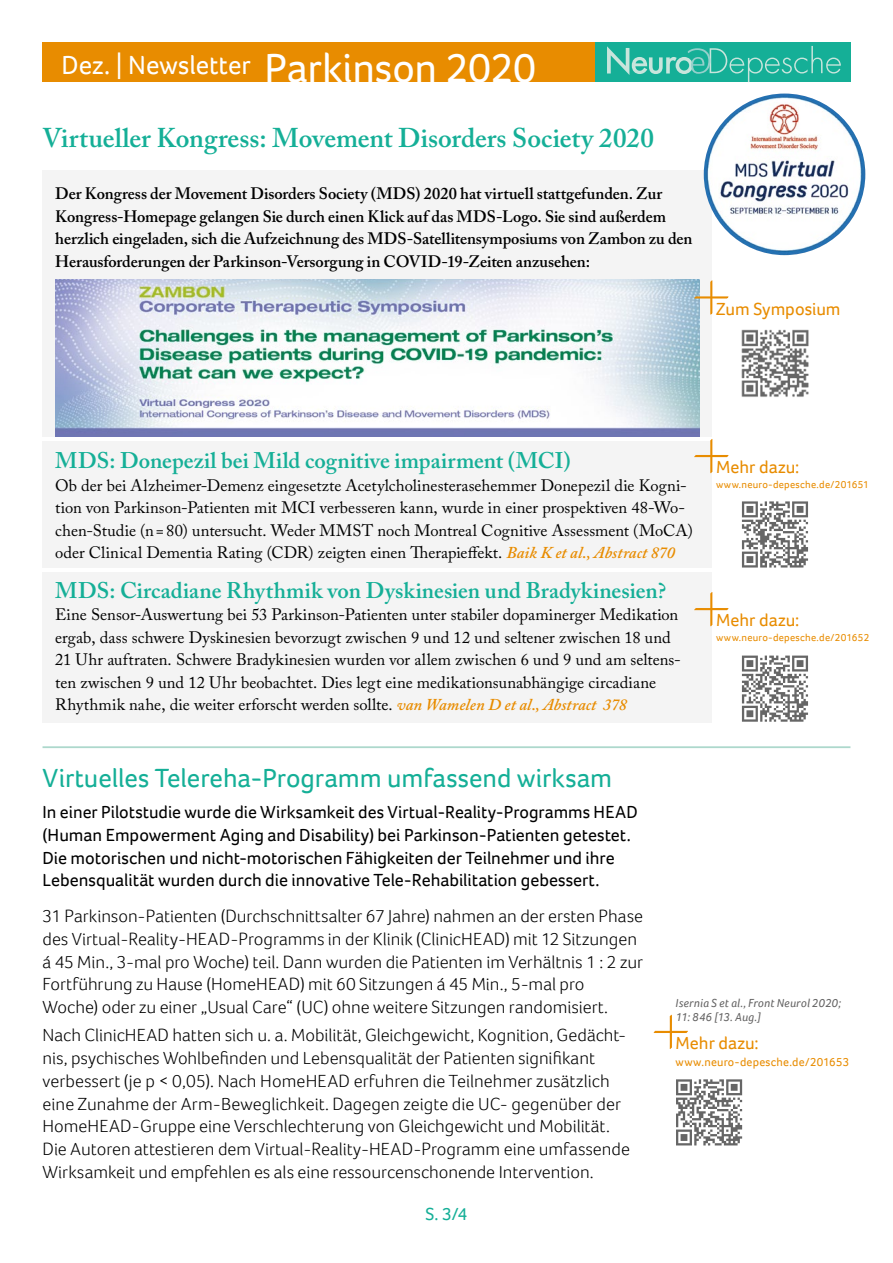
<style>
.page{position:relative;width:893px;height:1263px;background:#fff}
.page>*{position:absolute;margin:0;border:0;box-sizing:border-box;transform-origin:0 0}
.t1{font:600 27px "Adobe Caslon Pro";color:#15af97}
.t2{font:27px "Foco";letter-spacing:-.005em;color:#15af97}
.t3{font:27px "Foco";color:#fff}
.t4{font:600 22.5px "Adobe Caslon Pro";color:#15af97}
.t5{font:300 18px/22.8px "Foco";color:#000}
.t6{font:18px/22.8px "Foco";letter-spacing:-.005em;color:#000}
.t7{font:18px "Foco";color:#e88c00}
.t8{font:18px "Foco";color:#15af97}
.t9{font:16.5px/22.5px "Adobe Caslon Pro";color:#000}
.t10{font:600 16.5px/22.5px "Adobe Caslon Pro";letter-spacing:-.005em;color:#000}
.t11{font:italic 12px/13.5px "Foco";letter-spacing:.015em;color:#646363}
.t12{font:12px "Foco";letter-spacing:.015em;color:#e88c00}
.t13{font:10.5px "Foco";letter-spacing:.02em;color:#e88c00}
.s1{font-size:42px}
.s2{font-weight:600;font-style:italic;color:#e88c00}
</style>
<div class="page">
<svg style="left:653px;top:1014px;width:35px;height:35px"></svg>
<hr style="left:43px;top:746px;width:807px;height:2px;background:#add8cc">
<div style="left:595px;top:43px;width:255px;height:39px;background:#15af97"></div>
<svg style="left:607px;top:46px;width:234px;height:36px"></svg>
<div style="left:43px;top:43px;width:552px;height:39px;background:#e88c00"></div>
<svg style="left:676px;top:1079px;width:67px;height:67px"></svg>
<svg style="left:676px;top:1079px;width:66px;height:66px"></svg>
<div style="left:43px;top:170px;width:669px;height:267px;background:#f4f4f4"></div>
<div style="left:43px;top:441px;width:669px;height:127px;background:#f4f4f4"></div>
<div style="left:43px;top:572px;width:669px;height:150px;background:#f4f4f4"></div>
<img style="left:56px;top:279px;width:644px;height:158px">
<svg style="left:742px;top:655px;width:66px;height:67px"></svg>
<svg style="left:741px;top:502px;width:63px;height:66px"></svg>
<svg style="left:742px;top:501px;width:66px;height:66px"></svg>
<svg style="left:694px;top:439px;width:35px;height:34px"></svg>
<svg style="left:694px;top:592px;width:35px;height:35px"></svg>
<img style="left:704px;top:94px;width:161px;height:161px;border-radius:81px">
<img style="left:741px;top:329px;width:68px;height:68px">
<svg style="left:694px;top:280px;width:35px;height:35px"></svg>
<h1 class="t3" style="left:62px;top:47px;width:476px">Dez. | Newsletter <span class="s1">Parkinson 2020</span></h1>
<h1 class="t1" style="left:43px;top:122px;width:613px">Virtueller Kongress: Movement Disorders Society 2020</h1>
<p class="t10" style="left:55px;top:182px;width:639px">Der Kongress der Movement Disorders Society (MDS) 2020 hat virtuell stattgefunden. Zur Kongress-Homepage gelangen Sie durch einen Klick auf das MDS-Logo. Sie sind außerdem herzlich eingeladen, sich die Aufzeichnung des MDS-Satellitensymposiums von Zambon zu den Herausforderungen der Parkinson-Versorgung in COVID-19-Zeiten anzusehen:</p>
<p class="t7" style="left:716px;top:297px;width:126px">Zum Symposium</p>
<p class="t4" style="left:55px;top:447px;width:517px">MDS: Donepezil bei Mild cognitive impairment (MCI)</p>
<p class="t9" style="left:55px;top:474px;width:639px">Ob der bei Alzheimer-Demenz eingesetzte Acetylcholinesterasehemmer Donepezil die Kogni&shy;tion von Parkinson-Patienten mit MCI verbesseren kann, wurde in einer prospektiven 48-Wo&shy;chen-Studie (n=80) untersucht. Weder MMST noch Montreal Cognitive Assessment (MoCA) oder Clinical Dementia Rating (CDR) zeigten einen Therapieffekt. <span class="s2">Baik K et al., Abstract 870</span></p>
<p class="t4" style="left:55px;top:577px;width:612px">MDS: Circadiane Rhythmik von Dyskinesien und Bradykinesien?</p>
<p class="t9" style="left:55px;top:603px;width:627px">Eine Sensor-Auswertung bei 53 Parkinson-Patienten unter stabiler dopaminerger Medikation ergab, dass schwere Dyskinesien bevorzugt zwischen 9 und 12 und seltener zwischen 18 und 21 Uhr auftraten. Schwere Bradykinesien wurden vor allem zwischen 6 und 9 und am seltens&shy;ten zwischen 9 und 12 Uhr beobachtet. Dies legt eine medikationsunabhängige circadiane Rhythmik nahe, die weiter erforscht werden sollte. <span class="s2">van Wamelen D et al., Abstract 378</span></p>
<p class="t7" style="left:716px;top:455px;width:85px">Mehr dazu:</p>
<p class="t13" style="left:716px;top:478px;width:154px">www.neuro-depesche.de/201651</p>
<p class="t7" style="left:716px;top:608px;width:85px">Mehr dazu:</p>
<p class="t13" style="left:716px;top:631px;width:155px">www.neuro-depesche.de/201652</p>
<h1 class="t2" style="left:43px;top:760px;width:571px">Virtuelles Telereha-Programm umfassend wirksam</h1>
<p class="t6" style="left:43px;top:800px;width:597px">In einer Pilotstudie wurde die Wirksamkeit des Virtual-Reality-Programms HEAD (Human Empowerment Aging and Disability) bei Parkinson-Patienten getestet.<br>Die motorischen und nicht-motorischen Fähigkeiten der Teilnehmer und ihre Lebensqualität wurden durch die innovative Tele-Rehabilitation gebessert.</p>
<p class="t5" style="left:43px;top:904px;width:602px">31 Parkinson-Patienten (Durchschnittsalter 67 Jahre) nahmen an der ersten Phase des Virtual-Reality-HEAD-Programms in der Klinik (ClinicHEAD) mit 12 Sitzungen á 45 Min., 3-mal pro Woche) teil. Dann wurden die Patienten im Verhältnis 1 : 2 zur Fortführung zu Hause (HomeHEAD) mit 60 Sitzungen á 45 Min., 5-mal pro Woche) oder zu einer „Usual Care“ (UC) ohne weitere Sitzungen randomisiert.</p>
<p class="t5" style="left:43px;top:1023px;width:589px">Nach ClinicHEAD hatten sich u. a. Mobilität, Gleichgewicht, Kognition, Gedächt&shy;nis, psychisches Wohlbefinden und Lebensqualität der Patienten signifikant verbessert (je p &lt; 0,05). Nach HomeHEAD erfuhren die Teilnehmer zusätzlich eine Zunahme der Arm-Beweglichkeit. Dagegen zeigte die UC- gegenüber der HomeHEAD-Gruppe eine Verschlechterung von Gleichgewicht und Mobilität.<br>Die Autoren attestieren dem Virtual-Reality-HEAD-Programm eine umfassende Wirksamkeit und empfehlen es als eine ressourcenschonende Intervention.</p>
<p class="t8" style="left:425px;top:1202px;width:44px">S. 3/4</p>
<p class="t11" style="left:676px;top:996px;width:167px">Isernia S et al., Front Neurol 2020;<br>11: 846 [13. Aug.]</p>
<p class="t7" style="left:676px;top:1031px;width:85px">Mehr dazu:</p>
<p class="t12" style="left:676px;top:1054px;width:175px">www.neuro-depesche.de/201653</p>
</div>
